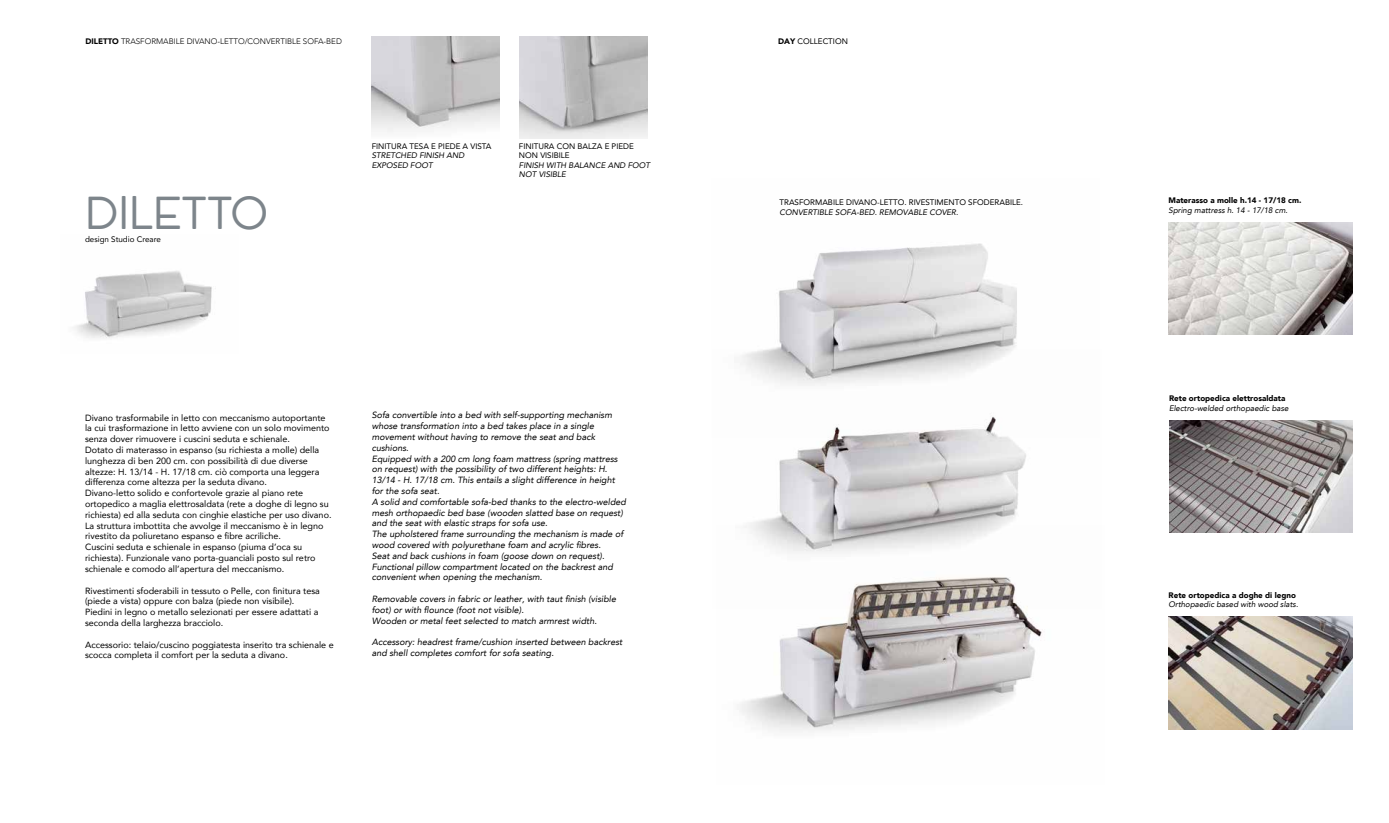
<style>
.page{position:relative;width:1389px;height:823px;background:#fff}
.page>*{position:absolute;margin:0;border:0;box-sizing:border-box;transform-origin:0 0}
.t1{font:44px "COCOMAT";color:#7d858b}
.t2{font:9px/10.8px "Avenir";color:#000}
.t3{font:italic 9px/10.8px "Avenir";color:#000}
.t4{font:italic 8px/9.6px "Avenir";color:#000}
.t5{font:8px/9.6px "Avenir";color:#000}
.t6{font:900 8px "Avenir";color:#000}
.t7{font:300 8px "Avenir";color:#000}
.s1{font-weight:900}
</style>
<div class="page">
<img style="left:766px;top:243px;width:251px;height:107px">
<img style="left:74px;top:270px;width:138px;height:69px">
<img style="left:1169px;top:420px;width:184px;height:112px">
<img style="left:1169px;top:616px;width:184px;height:112px">
<img style="left:1169px;top:222px;width:184px;height:112px">
<img style="left:740px;top:350px;width:286px;height:175px">
<img style="left:740px;top:525px;width:302px;height:207px">
<img style="left:372px;top:36px;width:127px;height:96px">
<img style="left:519px;top:36px;width:128px;height:102px">
<p class="t7" style="left:85px;top:37px;width:258px"><span class="s1">DILETTO</span> TRASFORMABILE DIVANO-LETTO/CONVERTIBLE SOFA-BED</p>
<p class="t5" style="left:778px;top:36px;width:71px"><span class="s1">DAY</span> COLLECTION</p>
<h1 class="t1" style="left:85px;top:184px;width:184px">DILETTO</h1>
<p class="t5" style="left:85px;top:234px;width:77px">design Studio Creare</p>
<p class="t5" style="left:372px;top:141px;width:121px">FINITURA TESA E PIEDE A VISTA</p>
<p class="t4" style="left:372px;top:151px;width:94px">STRETCHED FINISH AND<br>EXPOSED FOOT</p>
<p class="t5" style="left:519px;top:141px;width:116px">FINITURA CON BALZA E PIEDE<br>NON VISIBILE</p>
<p class="t4" style="left:519px;top:161px;width:133px">FINISH WITH BALANCE AND FOOT<br>NOT VISIBLE</p>
<p class="t2" style="left:85px;top:411px;width:248px">Divano trasformabile in letto con meccanismo autoportante la cui trasformazione in letto avviene con un solo movimento senza dover rimuovere i cuscini seduta e schienale.<br>Dotato di materasso in espanso (su richiesta a molle) della lunghezza di ben 200 cm. con possibilità di due diverse altezze: H. 13/14 - H. 17/18 cm. ciò comporta una leggera differenza come altezza per la seduta divano.<br>Divano-letto solido e confortevole grazie al piano rete ortopedico a maglia elettrosaldata (rete a doghe di legno su richiesta) ed alla seduta con cinghie elastiche per uso divano.<br>La struttura imbottita che avvolge il meccanismo è in legno rivestito da poliuretano espanso e fibre acriliche.<br>Cuscini seduta e schienale in espanso (piuma d’oca su richiesta). Funzionale vano porta-guanciali posto sul retro schienale e comodo all’apertura del meccanismo.</p>
<p class="t2" style="left:85px;top:584px;width:236px">Rivestimenti sfoderabili in tessuto o Pelle, con finitura tesa (piede a vista) oppure con balza (piede non visibile).<br>Piedini in legno o metallo selezionati per essere adattati a seconda della larghezza bracciolo.</p>
<p class="t2" style="left:85px;top:638px;width:250px">Accessorio: telaio/cuscino poggiatesta inserito tra schienale e scocca completa il comfort per la seduta a divano.</p>
<p class="t3" style="left:372px;top:410px;width:256px">Sofa convertible into a bed with self-supporting mechanism whose transformation into a bed takes place in a single movement without having to remove the seat and back cushions.<br>Equipped with a 200 cm long foam mattress (spring mattress on request) with the possibility of two different heights: H.<br>13/14 - H. 17/18 cm. This entails a slight difference in height for the sofa seat.<br>A solid and comfortable sofa-bed thanks to the electro-welded mesh orthopaedic bed base (wooden slatted base on request) and the seat with elastic straps for sofa use.<br>The upholstered frame surrounding the mechanism is made of wood covered with polyurethane foam and acrylic fibres.<br>Seat and back cushions in foam (goose down on request).<br>Functional pillow compartment located on the backrest and convenient when opening the mechanism.</p>
<p class="t3" style="left:372px;top:594px;width:246px">Removable covers in fabric or leather, with taut finish (visible foot) or with flounce (foot not visible).<br>Wooden or metal feet selected to match armrest width.</p>
<p class="t3" style="left:372px;top:637px;width:252px">Accessory: headrest frame/cushion inserted between backrest and shell completes comfort for sofa seating.</p>
<p class="t5" style="left:780px;top:197px;width:245px">TRASFORMABILE DIVANO-LETTO. RIVESTIMENTO SFODERABILE.</p>
<p class="t4" style="left:780px;top:208px;width:180px">CONVERTIBLE SOFA-BED. REMOVABLE COVER.</p>
<p class="t6" style="left:1169px;top:197px;width:134px">Materasso a molle h.14 - 17/18 cm.</p>
<p class="t4" style="left:1169px;top:206px;width:121px">Spring mattress h. 14 - 17/18 cm.</p>
<p class="t6" style="left:1169px;top:394px;width:118px">Rete ortopedica elettrosaldata</p>
<p class="t4" style="left:1169px;top:403px;width:121px">Electro-welded orthopaedic base</p>
<p class="t6" style="left:1169px;top:591px;width:129px">Rete ortopedica a doghe di legno</p>
<p class="t4" style="left:1169px;top:600px;width:131px">Orthopaedic based with wood slats.</p>
</div>
